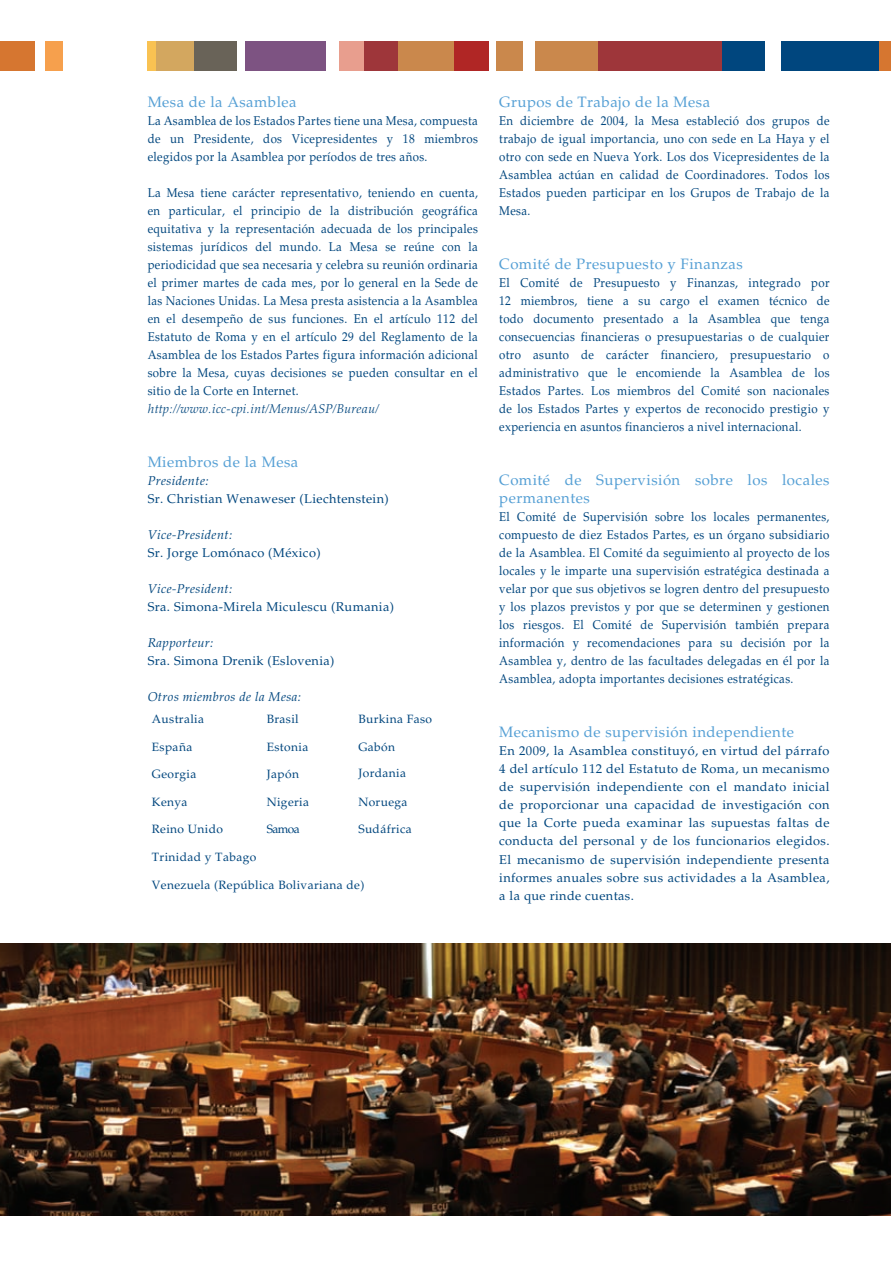
<style>
.page{position:relative;width:891px;height:1261px;background:#fff}
.page>*{position:absolute;margin:0;border:0;box-sizing:border-box;transform-origin:0 0}
.t1{font:15px/18px "Palatino LT Std";letter-spacing:.03em;color:#56a0d5}
.t2{font:12.75px/18px "Palatino LT Std";letter-spacing:.03em;color:#00467e;text-align:justify;scale:.9 1}
.t3{font:12.75px/18px "Palatino LT Std";letter-spacing:.03em;color:#00467e;text-align:justify}
.t4{font:italic 12.75px "Palatino LT Std";letter-spacing:.03em;color:#00467e}
.t5{font:italic 300 12.75px "Palatino LT Std";letter-spacing:.03em;color:#00467e}
.t6{font:12px "Palatino LT Std";letter-spacing:.03em;color:#00467e}
</style>
<div class="page">
<div style="left:0;top:41px;width:35px;height:30px;background:#d67630"></div>
<div style="left:46px;top:41px;width:17px;height:30px;background:#f6a04d"></div>
<div style="left:148px;top:41px;width:8px;height:30px;background:#f9c252"></div>
<div style="left:156px;top:41px;width:38px;height:30px;background:#d3a75f"></div>
<div style="left:194px;top:41px;width:43px;height:30px;background:#696358"></div>
<div style="left:245px;top:41px;width:81px;height:30px;background:#7d5382"></div>
<div style="left:339px;top:41px;width:25px;height:30px;background:#e89e8e"></div>
<div style="left:364px;top:41px;width:34px;height:30px;background:#9e363a"></div>
<div style="left:398px;top:41px;width:56px;height:30px;background:#ca884c"></div>
<div style="left:454px;top:41px;width:34px;height:30px;background:#b02625"></div>
<div style="left:496px;top:41px;width:27px;height:30px;background:#ca884c"></div>
<div style="left:535px;top:41px;width:63px;height:30px;background:#ca884c"></div>
<div style="left:598px;top:41px;width:124px;height:30px;background:#9e363a"></div>
<div style="left:722px;top:41px;width:42px;height:30px;background:#00467e"></div>
<div style="left:781px;top:41px;width:109px;height:30px;background:#00467e"></div>
<img style="left:0;top:943px;width:890px;height:272px">
<div style="left:879px;top:41px;width:11px;height:30px;background:#d67630"></div>
<p class="t1" style="left:148px;top:93px;width:150px">Mesa de la Asamblea</p>
<p class="t2" style="left:148px;top:112px;width:368px">La Asamblea de los Estados Partes tiene una Mesa, compuesta de un Presidente, dos Vicepresidentes y 18 miembros elegidos por la Asamblea por períodos de tres años.</p>
<p class="t2" style="left:148px;top:184px;width:368px">La Mesa tiene carácter representativo, teniendo en cuenta, en particular, el principio de la distribución geográfica equitativa y la representación adecuada de los principales sistemas jurídicos del mundo. La Mesa se reúne con la periodicidad que sea necesaria y celebra su reunión ordinaria el primer martes de cada mes, por lo general en la Sede de las Naciones Unidas. La Mesa presta asistencia a la Asamblea en el desempeño de sus funciones. En el artículo 112 del Estatuto de Roma y en el artículo 29 del Reglamento de la Asamblea de los Estados Partes figura información adicional sobre la Mesa, cuyas decisiones se pueden consultar en el sitio de la Corte en Internet.</p>
<p class="t5" style="left:148px;top:401px;width:232px">http://www.icc-cpi.int/Menus/ASP/Bureau/</p>
<p class="t1" style="left:148px;top:453px;width:152px">Miembros de la Mesa</p>
<p class="t4" style="left:148px;top:473px;width:62px">Presidente:</p>
<p class="t3" style="left:148px;top:490px;width:242px">Sr. Christian Wenaweser (Liechtenstein)</p>
<p class="t4" style="left:148px;top:527px;width:86px">Vice-President:</p>
<p class="t3" style="left:148px;top:544px;width:174px">Sr. Jorge Lomónaco (México)</p>
<p class="t4" style="left:148px;top:581px;width:86px">Vice-President:</p>
<p class="t3" style="left:148px;top:598px;width:248px">Sra. Simona-Mirela Miculescu (Rumania)</p>
<p class="t4" style="left:148px;top:635px;width:67px">Rapporteur:</p>
<p class="t3" style="left:148px;top:652px;width:188px">Sra. Simona Drenik (Eslovenia)</p>
<p class="t4" style="left:148px;top:689px;width:155px">Otros miembros de la Mesa:</p>
<p class="t6" style="left:152px;top:711px;width:54px">Australia</p>
<p class="t6" style="left:267px;top:711px;width:33px">Brasil</p>
<p class="t6" style="left:358px;top:711px;width:75px">Burkina Faso</p>
<p class="t6" style="left:152px;top:739px;width:42px">España</p>
<p class="t6" style="left:267px;top:739px;width:43px">Estonia</p>
<p class="t6" style="left:358px;top:739px;width:38px">Gabón</p>
<p class="t6" style="left:152px;top:767px;width:46px">Georgia</p>
<p class="t6" style="left:267px;top:767px;width:34px">Japón</p>
<p class="t6" style="left:358px;top:765px;width:49px">Jordania</p>
<p class="t6" style="left:152px;top:794px;width:37px">Kenya</p>
<p class="t6" style="left:267px;top:794px;width:44px">Nigeria</p>
<p class="t6" style="left:358px;top:794px;width:51px">Noruega</p>
<p class="t6" style="left:152px;top:822px;width:73px">Reino Unido</p>
<p class="t6" style="left:267px;top:822px;width:35px">Samoa</p>
<p class="t6" style="left:358px;top:822px;width:55px">Sudáfrica</p>
<p class="t6" style="left:152px;top:850px;width:106px">Trinidad y Tabago</p>
<p class="t6" style="left:152px;top:877px;width:214px">Venezuela (República Bolivariana de)</p>
<p class="t1" style="left:499px;top:93px;width:212px">Grupos de Trabajo de la Mesa</p>
<p class="t2" style="left:499px;top:112px;width:368px">En diciembre de 2004, la Mesa estableció dos grupos de trabajo de igual importancia, uno con sede en La Haya y el otro con sede en Nueva York. Los dos Vicepresidentes de la Asamblea actúan en calidad de Coordinadores. Todos los Estados pueden participar en los Grupos de Trabajo de la Mesa.</p>
<p class="t1" style="left:499px;top:255px;width:245px">Comité de Presupuesto y Finanzas</p>
<p class="t2" style="left:499px;top:274px;width:368px">El Comité de Presupuesto y Finanzas, integrado por 12 miembros, tiene a su cargo el examen técnico de todo documento presentado a la Asamblea que tenga consecuencias financieras o presupuestarias o de cualquier otro asunto de carácter financiero, presupuestario o administrativo que le encomiende la Asamblea de los Estados Partes. Los miembros del Comité son nacionales de los Estados Partes y expertos de reconocido prestigio y experiencia en asuntos financieros a nivel internacional.</p>
<p class="t1" style="left:499px;top:471px;width:332px">Comité de Supervisión sobre los locales permanentes</p>
<p class="t2" style="left:499px;top:508px;width:368px">El Comité de Supervisión sobre los locales permanentes, compuesto de diez Estados Partes, es un órgano subsidiario de la Asamblea. El Comité da seguimiento al proyecto de los locales y le imparte una supervisión estratégica destinada a velar por que sus objetivos se logren dentro del presupuesto y los plazos previstos y por que se determinen y gestionen los riesgos. El Comité de Supervisión también prepara información y recomendaciones para su decisión por la Asamblea y, dentro de las facultades delegadas en él por la Asamblea, adopta importantes decisiones estratégicas.</p>
<p class="t1" style="left:499px;top:723px;width:296px">Mecanismo de supervisión independiente</p>
<p class="t3" style="left:499px;top:742px;width:332px">En 2009, la Asamblea constituyó, en virtud del párrafo 4 del artículo 112 del Estatuto de Roma, un mecanismo de supervisión independiente con el mandato inicial de proporcionar una capacidad de investigación con que la Corte pueda examinar las supuestas faltas de conducta del personal y de los funcionarios elegidos.<br>El mecanismo de supervisión independiente presenta informes anuales sobre sus actividades a la Asamblea, a la que rinde cuentas.</p>
</div>
